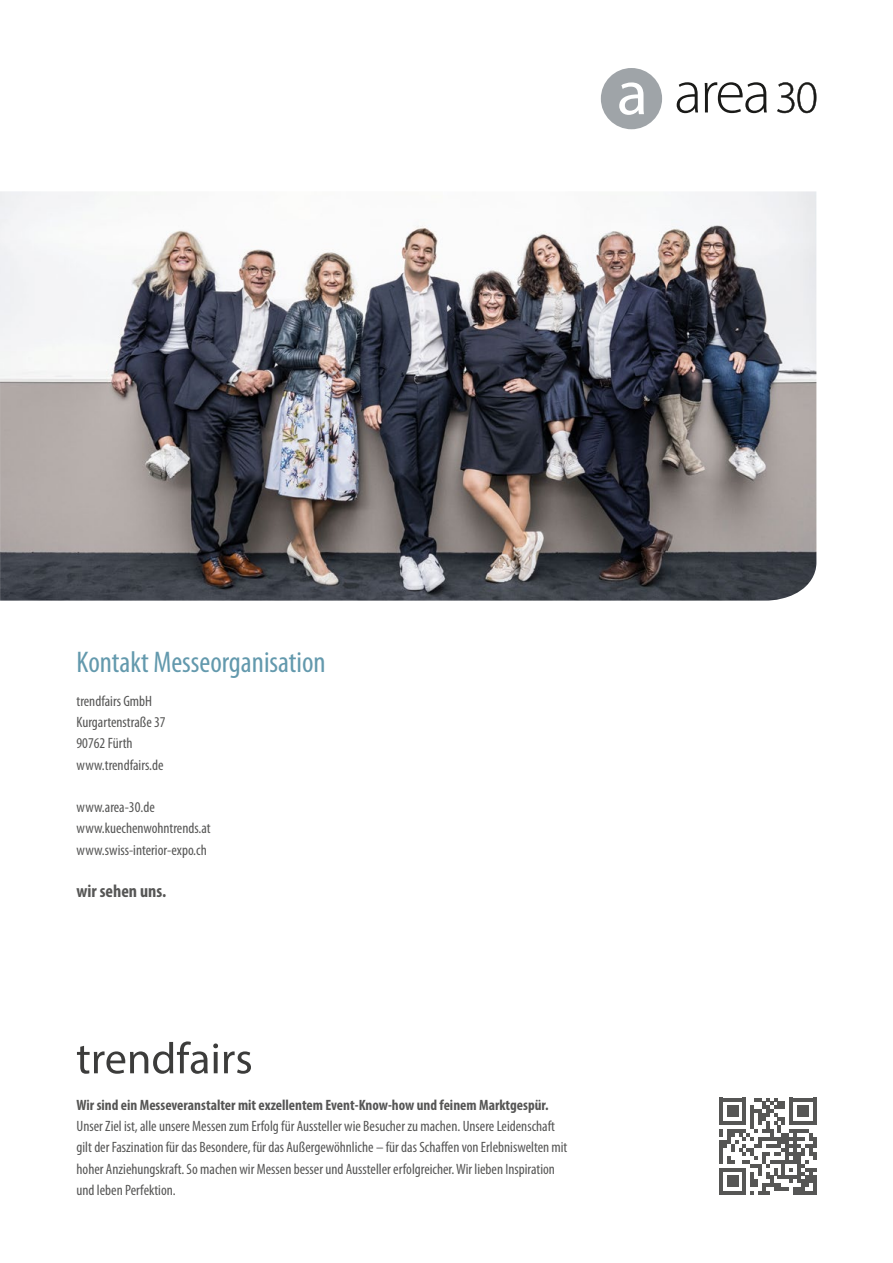
<style>
.page{position:relative;width:893px;height:1263px;background:#fff}
.page>*{position:absolute;margin:0;border:0;box-sizing:border-box;transform-origin:0 0}
.t1{font:condensed 30px "Myriad Pro";color:#6399ad}
.t2{font:700 condensed 18px "Myriad Pro";color:#565655}
.t3{font:condensed 15px/21.3px "Myriad Pro";color:#565655}
.t4{font:700 condensed 15px "Myriad Pro";color:#565655}
</style>
<div class="page">
<div style="left:601px;top:68px;width:61px;height:61px;background:#9fa4a8;border-radius:50%"></div>
<svg style="left:619px;top:82px;width:25px;height:33px"></svg>
<svg style="left:677px;top:82px;width:21px;height:31px"></svg>
<svg style="left:705px;top:82px;width:62px;height:31px"></svg>
<svg style="left:777px;top:82px;width:39px;height:31px"></svg>
<svg style="left:77px;top:1041px;width:174px;height:33px"></svg>
<svg style="left:719px;top:1097px;width:97px;height:98px"></svg>
<img style="left:0;top:191px;width:816px;height:410px">
<h1 class="t1" style="left:77px;top:646px;width:251px">Kontakt Messeorganisation</h1>
<p class="t3" style="left:77px;top:691px;width:91px">trendfairs GmbH<br>Kurgartenstraße 37<br>90762 Fürth www.trendfairs.de</p>
<p class="t3" style="left:77px;top:797px;width:136px">www.area-30.de www.kuechenwohntrends.at www.swiss-interior-expo.ch</p>
<p class="t2" style="left:77px;top:880px;width:91px">wir sehen uns.</p>
<p class="t4" style="left:77px;top:1095px;width:474px">Wir sind ein Messeveranstalter mit exzellentem Event-Know-how und feinem Marktgespür.</p>
<p class="t3" style="left:77px;top:1116px;width:492px">Unser Ziel ist, alle unsere Messen zum Erfolg für Aussteller wie Besucher zu machen. Unsere Leidenschaft gilt der Faszination für das Besondere, für das Außergewöhnliche – für das Schaffen von Erlebniswelten mit hoher Anziehungskraft. So machen wir Messen besser und Aussteller erfolgreicher. Wir lieben Inspiration und leben Perfektion.</p>
</div>
